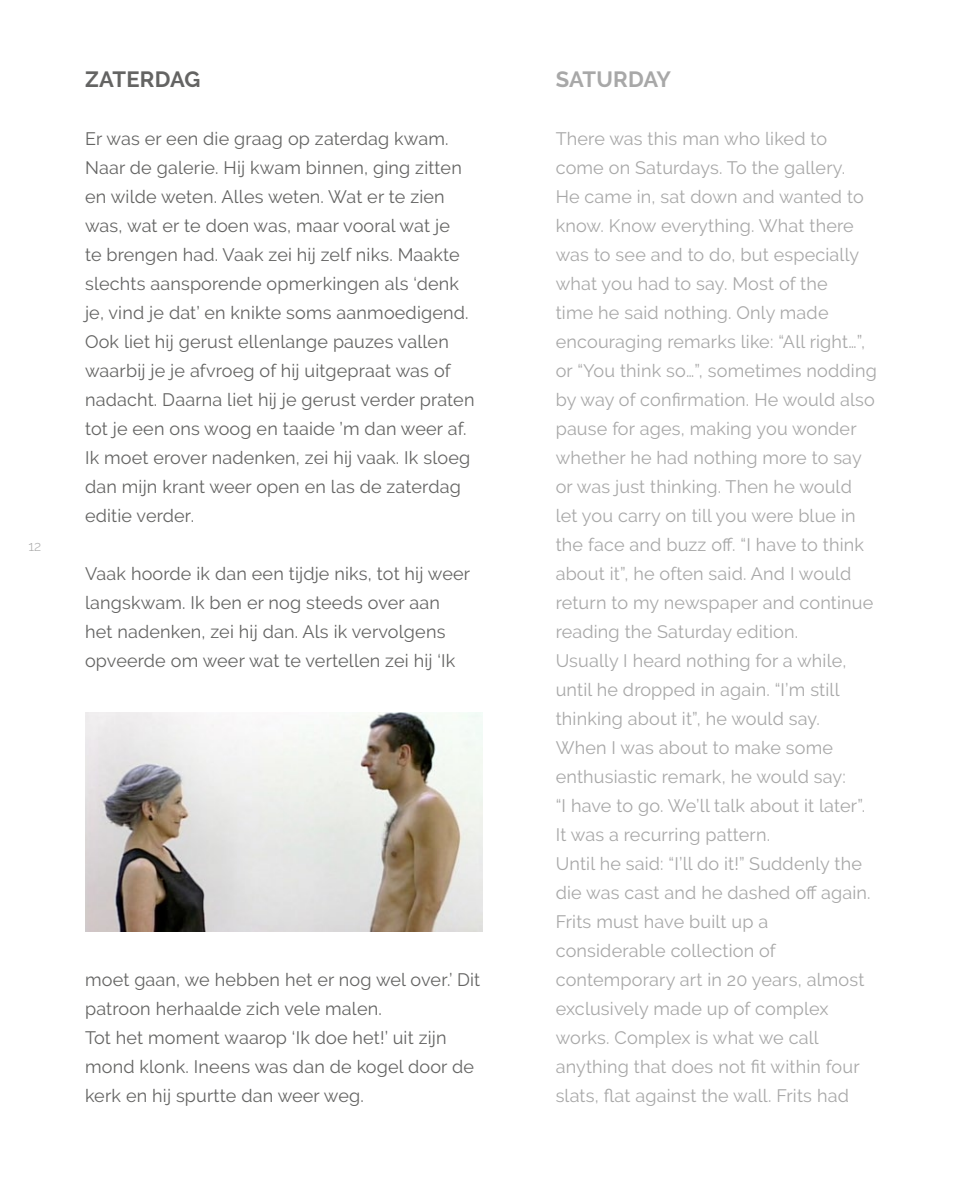
<style>
.page{position:relative;width:964px;height:1191px;background:#fff}
.page>*{position:absolute;margin:0;border:0;box-sizing:border-box;transform-origin:0 0}
.t1{font:700 22px "Raleway";letter-spacing:.01em;color:#646463}
.t2{font:700 22px "Raleway";color:#a8a8a8}
.t3{font:18px/29px "Raleway";letter-spacing:.01em;color:#a8a8a8}
.t4{font:18px/29px "Raleway";letter-spacing:.01em;color:#646463}
.t5{font:300 14px "Raleway";color:#a8a8a8}
</style>
<div class="page">
<img style="left:85px;top:712px;width:397px;height:219px">
<p class="t5" style="left:28px;top:538px;width:14px">12</p>
<p class="t1" style="left:85px;top:67px;width:117px">ZATERDAG</p>
<p class="t4" style="left:85px;top:124px;width:391px">Er was er een die graag op zaterdag kwam.<br>Naar de galerie. Hij kwam binnen, ging zitten en wilde weten. Alles weten. Wat er te zien was, wat er te doen was, maar vooral wat je<br>te brengen had. Vaak zei hij zelf niks. Maakte slechts aansporende opmerkingen als ‘denk je, vind je dat’ en knikte soms aanmoedigend.<br>Ook liet hij gerust ellenlange pauzes vallen waarbij je je afvroeg of hij uitgepraat was of nadacht. Daarna liet hij je gerust verder praten tot je een ons woog en taaide ’m dan weer af.<br>Ik moet erover nadenken, zei hij vaak. Ik sloeg dan mijn krant weer open en las de zaterdag editie verder.</p>
<p class="t4" style="left:85px;top:559px;width:387px">Vaak hoorde ik dan een tijdje niks, tot hij weer langskwam. Ik ben er nog steeds over aan het nadenken, zei hij dan. Als ik vervolgens opveerde om weer wat te vertellen zei hij ‘Ik</p>
<p class="t4" style="left:85px;top:965px;width:397px">moet gaan, we hebben het er nog wel over.’ Dit patroon herhaalde zich vele malen.<br>Tot het moment waarop ‘Ik doe het!’ uit zijn mond klonk. Ineens was dan de kogel door de kerk en hij spurtte dan weer weg.</p>
<p class="t2" style="left:556px;top:67px;width:117px">SATURDAY</p>
<p class="t3" style="left:556px;top:124px;width:323px">There was this man who liked to come on Saturdays. To the gallery.<br>He came in, sat down and wanted to know. Know everything. What there was to see and to do, but especially what you had to say. Most of the<br>time he said nothing. Only made encouraging remarks like: “All right…”, or “You think so…”, sometimes nodding by way of confirmation. He would also pause for ages, making you wonder whether he had nothing more to say or was just thinking. Then he would let you carry on till you were blue in the face and buzz off. “I have to think about it”, he often said. And I would return to my newspaper and continue reading the Saturday edition.<br>Usually I heard nothing for a while, until he dropped in again. “I’m still thinking about it”, he would say.<br>When I was about to make some enthusiastic remark, he would say:<br>“I have to go. We’ll talk about it later”.<br>It was a recurring pattern.<br>Until he said: “I’ll do it!” Suddenly the die was cast and he dashed off again.<br>Frits must have built up a considerable collection of contemporary art in 20 years, almost exclusively made up of complex works. Complex is what we call anything that does not fit within four slats, flat against the wall. Frits had</p>
</div>
